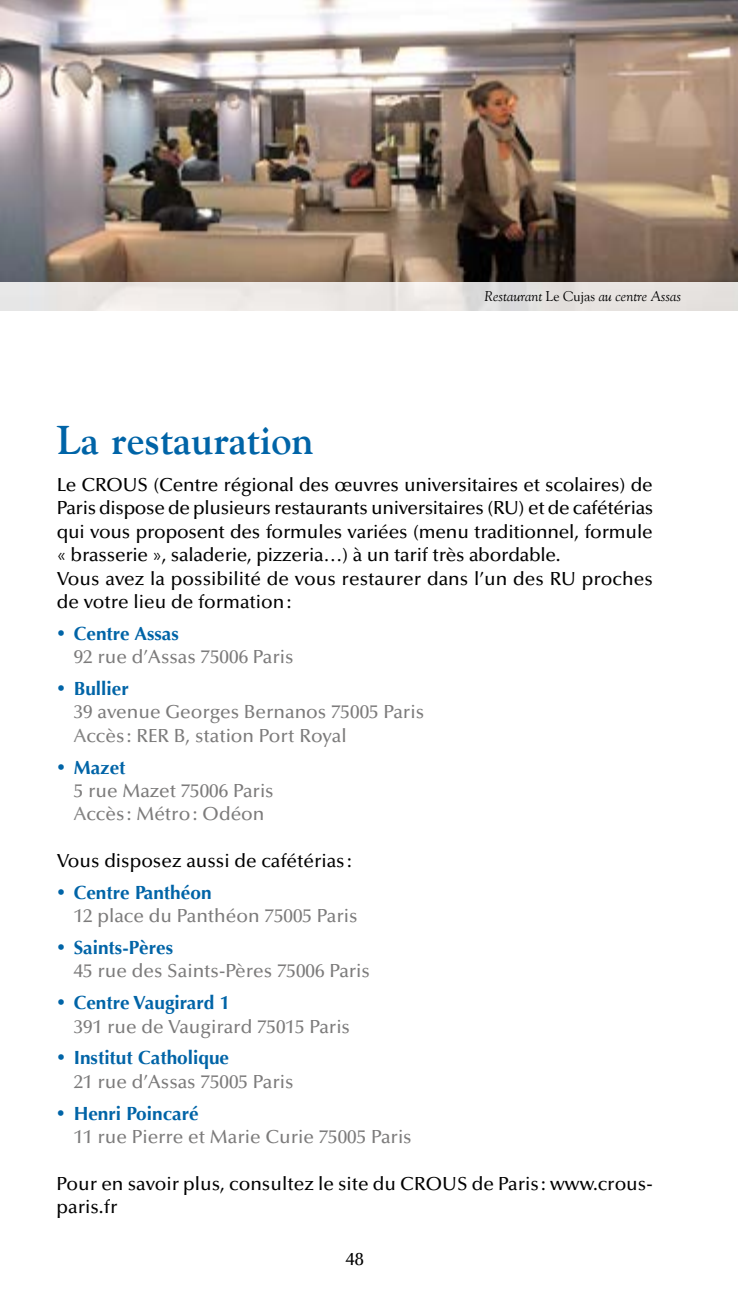
<style>
.page{position:relative;width:738px;height:1304px;background:#fff}
.page>*{position:absolute;margin:0;border:0;box-sizing:border-box;transform-origin:0 0}
.t1{font:700 40px "Goudy";color:#0064a7}
.t2{font:500 19px/23.4px "Optima LT Std";letter-spacing:-.01em;color:#000}
.t3{font:500 19px/23.4px "Optima LT Std";color:#7c7b7b}
.t4{font:700 19px "Optima";color:#0064a7}
.t5{font:500 18px "Optima LT Std";color:#000}
.t6{font:italic 14px "Goudy";color:#000}
.s1{font-style:normal}
.s2{color:#878787}
</style>
<div class="page">
<img style="left:0;top:0;width:737px;height:282px">
<p class="t6" style="left:484px;top:288px;width:198px">Restaurant <span class="s1">Le Cujas</span> au centre Assas</p>
<h1 class="t1" style="left:57px;top:415px;width:258px">La restauration</h1>
<p class="t2" style="left:57px;top:474px;width:597px">Le CROUS (Centre régional des œuvres universitaires et scolaires) de Paris dispose de plusieurs restaurants universitaires (RU) et de cafétérias qui vous proposent des formules variées (menu traditionnel, formule « brasserie », saladerie, pizzeria…) à un tarif très abordable.<br>Vous avez la possibilité de vous restaurer dans l’un des RU proches de votre lieu de formation :</p>
<p class="t4" style="left:74px;top:622px;width:106px">Centre Assas</p>
<p class="t3" style="left:74px;top:645px;width:221px">92 rue d’Assas 75006 Paris</p>
<p class="t4" style="left:74px;top:677px;width:56px">Bullier</p>
<p class="t3" style="left:74px;top:701px;width:351px">39 avenue Georges Bernanos 75005 Paris<br><span class="s2">A</span>ccès : RER B, station Port Royal</p>
<p class="t4" style="left:74px;top:756px;width:53px">Mazet</p>
<p class="t3" style="left:74px;top:779px;width:201px">5 rue Mazet 75006 Paris<br><span class="s2">A</span>ccès : Métro : Odéon</p>
<p class="t2" style="left:57px;top:849px;width:296px">Vous disposez aussi de cafétérias :</p>
<p class="t4" style="left:74px;top:881px;width:139px">Centre Panthéon</p>
<p class="t3" style="left:74px;top:905px;width:285px">12 place du Panthéon 75005 Paris</p>
<p class="t4" style="left:74px;top:937px;width:101px">Saints-Pères</p>
<p class="t3" style="left:74px;top:960px;width:297px">45 rue des Saints-Pères 75006 Paris</p>
<p class="t4" style="left:74px;top:992px;width:158px">Centre Vaugirard 1</p>
<p class="t3" style="left:74px;top:1015px;width:277px">391 rue de Vaugirard 75015 Paris</p>
<p class="t4" style="left:74px;top:1047px;width:157px">Institut Catholique</p>
<p class="t3" style="left:74px;top:1070px;width:221px">21 rue d’Assas 75005 Paris</p>
<p class="t4" style="left:74px;top:1102px;width:126px">Henri Poincaré</p>
<p class="t3" style="left:74px;top:1125px;width:339px">11 rue Pierre et Marie Curie 75005 Paris</p>
<p class="t2" style="left:57px;top:1172px;width:597px">Pour en savoir plus, consultez le site du CROUS de Paris : www.crous&shy;paris.fr</p>
<p class="t5" style="left:345px;top:1249px;width:19px">48</p>
</div>
